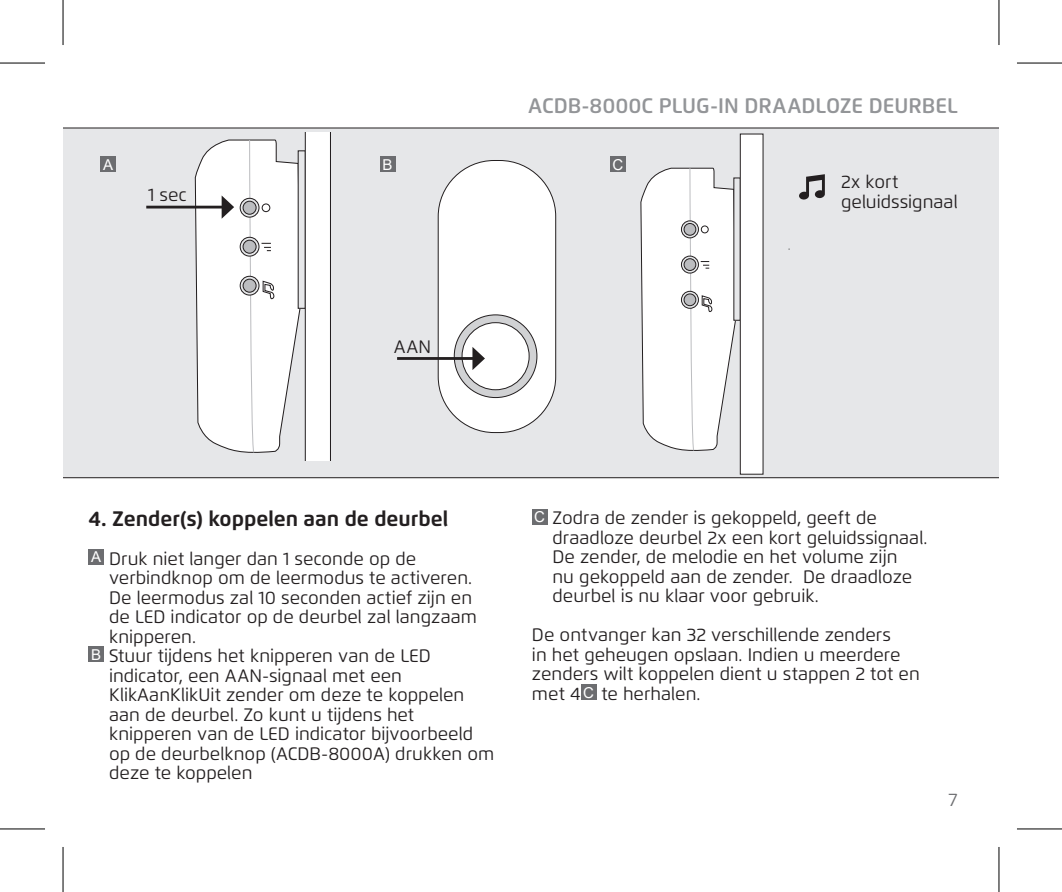
<style>
.page{position:relative;width:1062px;height:892px;background:#fff}
.page>*{position:absolute;margin:0;border:0;box-sizing:border-box;transform-origin:0 0}
.t1{font:600 21px "Flexo";color:#939598}
.t2{font:700 21px "Flexo";color:#231f20}
.t3{font:18px/19.5px "Flexo";color:#231f20}
.t4{font:18px "Flexo";color:#6c6d70}
.Kopje_titel{font:15px "Arial";color:#fff}
.s1{font-family:"Arial";font-size:15px;color:#fff}
</style>
<div class="page">
<div style="left:89px;top:549px;width:15px;height:15px;background:#6c6d70"></div>
<div style="left:89px;top:646px;width:15px;height:16px;background:#6c6d70"></div>
<div style="left:532px;top:509px;width:15px;height:15px;background:#6c6d70"></div>
<div style="left:581px;top:684px;width:15px;height:15px;background:#6c6d70"></div>
<div style="left:63px;top:128px;width:935px;height:350px;background:#e6e7e9"></div>
<hr style="left:146px;top:206px;width:77px;height:2px;background:#231f20">
<svg style="left:193px;top:133px;width:138px;height:327px"></svg>
<div style="left:438px;top:160px;width:117px;height:272px;background:#fff;border-radius:56px"></div>
<div style="left:438px;top:160px;width:118px;height:272px;border:1px solid #231f20;border-radius:56px"></div>
<svg style="left:454px;top:315px;width:83px;height:82px;background:#bdbec0"></svg>
<div style="left:462px;top:322px;width:67px;height:67px;background:#fff;border-radius:50%"></div>
<div style="left:462px;top:322px;width:67px;height:68px;border:1px solid #231f20;border-radius:50%"></div>
<hr style="left:397px;top:357px;width:77px;height:3px;background:#231f20">
<svg style="left:472px;top:347px;width:13px;height:23px"></svg>
<svg style="left:639px;top:167px;width:97px;height:285px"></svg>
<svg style="left:733px;top:178px;width:7px;height:142px"></svg>
<div style="left:740px;top:134px;width:23px;height:340px;background:#fff"></div>
<div style="left:739px;top:133px;width:24px;height:341px;border:1px solid #231f20"></div>
<svg style="left:798px;top:174px;width:27px;height:26px"></svg>
<div style="left:100px;top:157px;width:16px;height:15px;background:#6c6d70"></div>
<div style="left:380px;top:157px;width:15px;height:15px;background:#6c6d70"></div>
<div style="left:610px;top:157px;width:15px;height:15px;background:#6c6d70"></div>
<svg style="left:0;top:829px;width:45px;height:1px"></svg>
<svg style="left:1017px;top:829px;width:44px;height:1px"></svg>
<hr style="left:0;top:62px;width:45px;height:2px;background:#000">
<hr style="left:1016px;top:62px;width:45px;height:2px;background:#000">
<hr style="left:0;top:828px;width:45px;height:1px;background:#000">
<hr style="left:1016px;top:828px;width:45px;height:1px;background:#000">
<hr style="left:62px;top:0;width:2px;height:45px;background:#000">
<hr style="left:62px;top:846px;width:2px;height:45px;background:#000">
<hr style="left:998px;top:0;width:1px;height:45px;background:#000">
<hr style="left:998px;top:846px;width:1px;height:45px;background:#000">
<p class="t1" style="left:528px;top:92px;width:431px">ACDB-8000C PLUG-IN DRAADLOZE DEURBEL</p>
<p class="Kopje_titel" style="left:103px;top:154px;width:12px">A</p>
<p class="Kopje_titel" style="left:382px;top:154px;width:12px">B</p>
<p class="Kopje_titel" style="left:612px;top:154px;width:12px">C</p>
<p class="t3" style="left:148px;top:185px;width:40px">1 sec</p>
<p class="t3" style="left:394px;top:336px;width:39px">AAN</p>
<p class="t3" style="left:841px;top:172px;width:59px">2x kort</p>
<p class="t3" style="left:841px;top:192px;width:118px">geluidssignaal</p>
<p class="t2" style="left:89px;top:505px;width:361px">4. Zender(s) koppelen aan de deurbel</p>
<p class="t3" style="left:91px;top:548px;width:326px"><span class="s1">A</span> Druk niet langer dan 1 seconde op de</p>
<p class="t3" style="left:109px;top:568px;width:364px">verbindknop om de leermodus te activeren.</p>
<p class="t3" style="left:109px;top:587px;width:365px">De leermodus zal 10 seconden actief zijn en</p>
<p class="t3" style="left:109px;top:607px;width:369px">de LED indicator op de deurbel zal langzaam</p>
<p class="t3" style="left:109px;top:626px;width:89px">knipperen.</p>
<p class="t3" style="left:91px;top:646px;width:341px"><span class="s1">B</span> Stuur tijdens het knipperen van de LED</p>
<p class="t3" style="left:109px;top:665px;width:294px">indicator, een AAN-signaal met een</p>
<p class="t3" style="left:109px;top:685px;width:357px">KlikAanKlikUit zender om deze te koppelen</p>
<p class="t3" style="left:109px;top:704px;width:307px">aan de deurbel. Zo kunt u tijdens het</p>
<p class="t3" style="left:109px;top:724px;width:365px">knipperen van de LED indicator bijvoorbeeld</p>
<p class="t3" style="left:109px;top:743px;width:387px">op de deurbelknop (ACDB-8000A) drukken om</p>
<p class="t3" style="left:109px;top:763px;width:145px">deze te koppelen</p>
<p class="t3" style="left:552px;top:508px;width:376px;text-indent:-18px"><span class="s1">C</span> Zodra de zender is gekoppeld, geeft de draadloze deurbel 2x een kort geluidssignaal.<br>De zender, de melodie en het volume zijn<br>nu gekoppeld aan de zender. De draadloze deurbel is nu klaar voor gebruik.</p>
<p class="t3" style="left:532px;top:625px;width:389px">De ontvanger kan 32 verschillende zenders<br>in het geheugen opslaan. Indien u meerdere zenders wilt koppelen dient u stappen 2 tot en met 4 <span class="s1">C</span> te herhalen.</p>
<p class="t4" style="left:948px;top:789px;width:11px">7</p>
</div>
